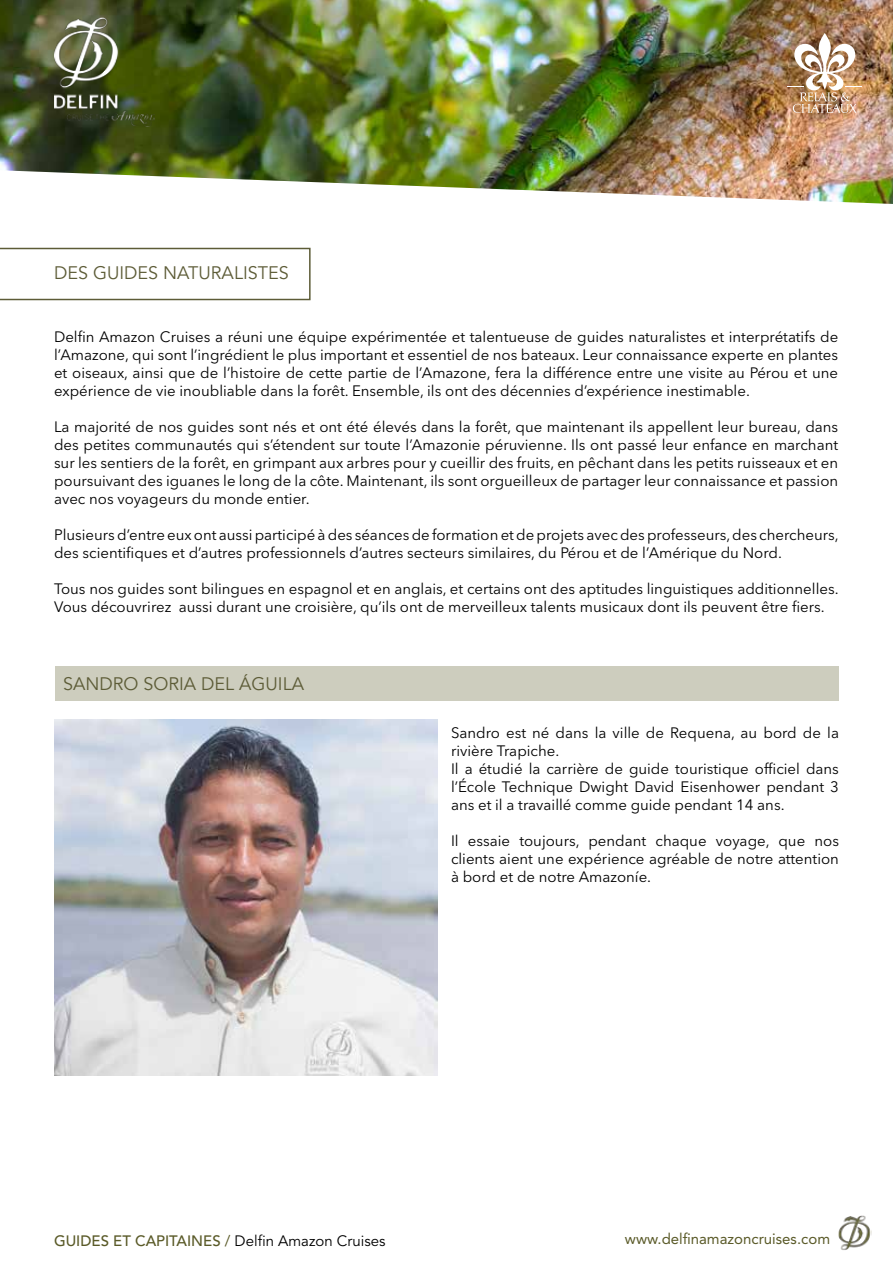
<style>
.page{position:relative;width:893px;height:1263px;background:#fff}
.page>*{position:absolute;margin:0;border:0;box-sizing:border-box;transform-origin:0 0}
.t1{font:18px "Avenir LT Std";color:#5d5c37}
.t2{font:15px/18px "Avenir Next LT Pro";color:#000;text-align:justify}
.t3{font:15px "Avenir LT Std";color:#000}
.t4{font:15px "Avenir LT Std";color:#5a5a28}
.s1{font-weight:500;color:#5a5a28}
.s2{color:#5a5a28}
</style>
<div class="page">
<img style="left:838px;top:1215px;width:33px;height:35px">
<svg style="left:0;top:248px;width:311px;height:52px"></svg>
<img style="left:0;top:0;width:893px;height:204px">
<img style="left:54px;top:17px;width:100px;height:110px">
<img style="left:788px;top:33px;width:74px;height:80px">
<div style="left:55px;top:666px;width:783px;height:34px;background:#cdcdbe"></div>
<img style="left:54px;top:719px;width:383px;height:356px">
<p class="t1" style="left:54px;top:263px;width:236px">DES GUIDES NATURALISTES</p>
<p class="t2" style="left:54px;top:328px;width:786px">Delfin Amazon Cruises a réuni une équipe expérimentée et talentueuse de guides naturalistes et interprétatifs de l’Amazone, qui sont l’ingrédient le plus important et essentiel de nos bateaux. Leur connaissance experte en plantes et oiseaux, ainsi que de l’histoire de cette partie de l’Amazone, fera la différence entre une visite au Pérou et une expérience de vie inoubliable dans la forêt. Ensemble, ils ont des décennies d’expérience inestimable.</p>
<p class="t2" style="left:54px;top:418px;width:786px">La majorité de nos guides sont nés et ont été élevés dans la forêt, que maintenant ils appellent leur bureau, dans des petites communautés qui s’étendent sur toute l’Amazonie péruvienne. Ils ont passé leur enfance en marchant sur les sentiers de la forêt, en grimpant aux arbres pour y cueillir des fruits, en pêchant dans les petits ruisseaux et en poursuivant des iguanes le long de la côte. Maintenant, ils sont orgueilleux de partager leur connaissance et passion avec nos voyageurs du monde entier.</p>
<p class="t2" style="left:54px;top:526px;width:786px">Plusieurs d’entre eux ont aussi participé à des séances de formation et de projets avec des professeurs, des chercheurs, des scientifiques et d’autres professionnels d’autres secteurs similaires, du Pérou et de l’Amérique du Nord.</p>
<p class="t2" style="left:54px;top:580px;width:786px">Tous nos guides sont bilingues en espagnol et en anglais, et certains ont des aptitudes linguistiques additionnelles.<br>Vous découvrirez aussi durant une croisière, qu’ils ont de merveilleux talents musicaux dont ils peuvent être fiers.</p>
<p class="t1" style="left:63px;top:674px;width:243px">SANDRO SORIA DEL ÁGUILA</p>
<p class="t2" style="left:451px;top:724px;width:389px;text-align:left">Sandro est né dans la ville de Requena, au bord de la rivière Trapiche.<br>Il a étudié la carrière de guide touristique officiel dans l’École Technique Dwight David Eisenhower pendant 3 ans et il a travaillé comme guide pendant 14 ans.</p>
<p class="t2" style="left:451px;top:832px;width:389px">Il essaie toujours, pendant chaque voyage, que nos clients aient une expérience agréable de notre attention à bord et de notre Amazoníe.</p>
<p class="t3" style="left:54px;top:1232px;width:333px"><span class="s1">GUIDES ET CAPITAINES</span> <span class="s2">/</span> Delfin Amazon Cruises</p>
<p class="t4" style="left:625px;top:1230px;width:207px">www.delfinamazoncruises.com</p>
</div>
